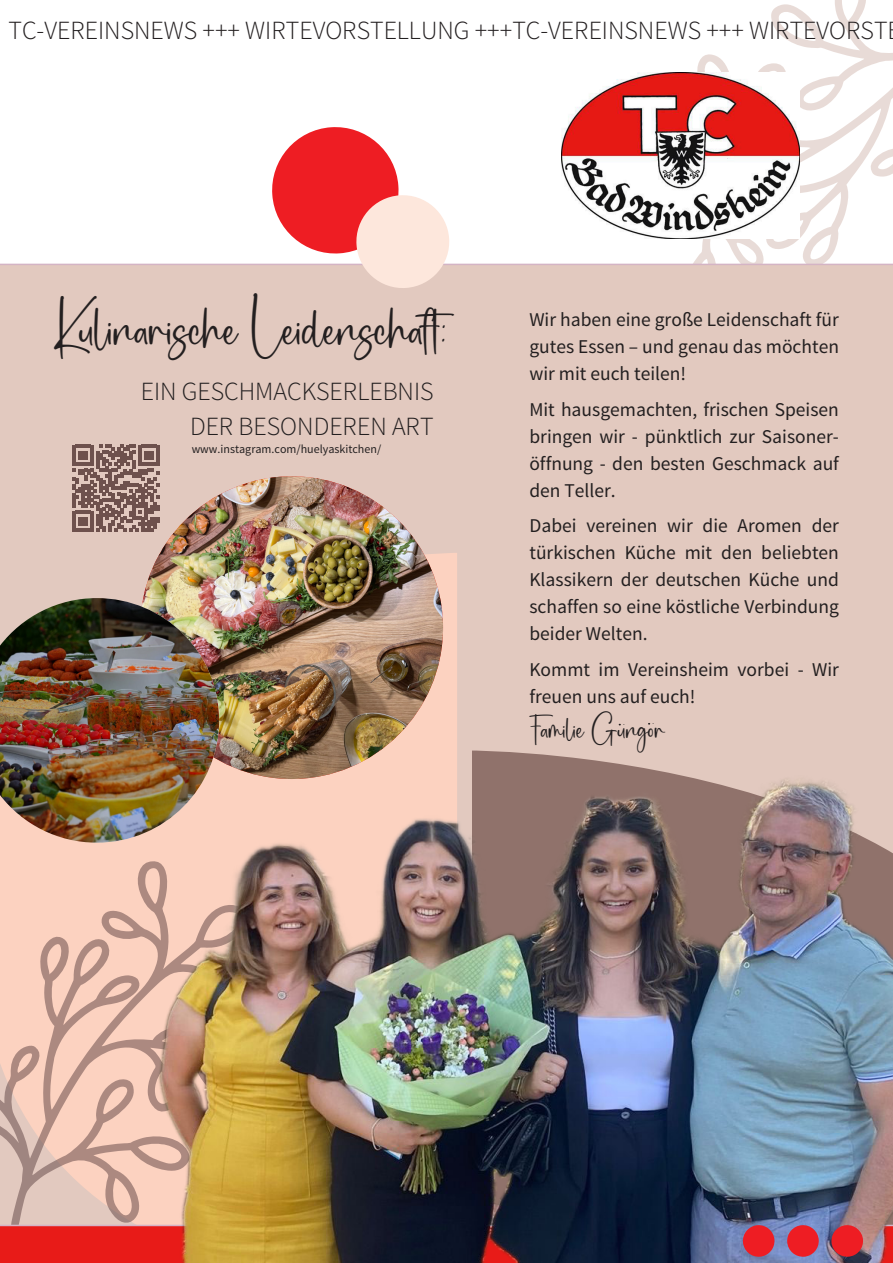
<style>
.page{position:relative;width:893px;height:1263px;background:#fff}
.page>*{position:absolute;margin:0;border:0;box-sizing:border-box;transform-origin:0 0}
.t1{font:36.15px "staywinter";color:#231f20}
.t2{font:300 26.1px/35px "Source Sans Pro";color:#231f20;text-align:right}
.t3{font:19.5px/27px "Source Sans Pro";color:#231f20;text-align:justify}
.t4{font:19.5px "staywinter";color:#231f20}
.t5{font:12px "Source Sans Pro";color:#231f20}
</style>
<div class="page">
<div style="left:0;top:264px;width:893px;height:470px;background:#e2c9bf"></div>
<svg style="left:0;top:553px;width:457px;height:181px;background:#ebccbe"></svg>
<img style="left:140px;top:476px;width:303px;height:303px;border-radius:151px">
<img style="left:0;top:598px;width:219px;height:218px">
<img style="left:561px;top:116px;width:11px;height:75px">
<svg style="left:270px;top:127px;width:181px;height:163px"></svg>
<img style="left:75px;top:734px;width:818px;height:490px">
<svg style="left:310px;top:1224px;width:583px;height:39px;background:#493345"></svg>
<svg style="left:648px;top:723px;width:6px;height:2px"></svg>
<svg style="left:72px;top:445px;width:87px;height:87px;background:#967a74"></svg>
<svg style="left:572px;top:72px;width:321px;height:304px"></svg>
<img style="left:0;top:816px;width:310px;height:447px">
<h2 class="t2" style="left:9px;top:13px;width:880px">TC-VEREINSNEWS +++ WIRTEVORSTELLUNG +++TC-VEREINSNEWS +++ WIRTEVORST</h2>
<h1 class="t1" style="left:54px;top:311px;width:420px">Kulinarische Leidenschaft:</h1>
<h2 class="t2" style="left:141px;top:374px;width:294px">EIN GESCHMACKSERLEBNIS<br>DER BESONDEREN ART</h2>
<p class="t5" style="left:192px;top:442px;width:191px">www.instagram.com/huelyaskitchen/</p>
<p class="t3" style="left:529px;top:306px;width:311px">Wir haben eine große Leidenschaft für gutes Essen – und genau das möchten wir mit euch teilen!</p>
<p class="t3" style="left:529px;top:396px;width:311px">Mit hausgemachten, frischen Speisen bringen wir - pünktlich zur Saisoner&shy;öffnung - den besten Geschmack auf den Teller.</p>
<p class="t3" style="left:529px;top:513px;width:311px">Dabei vereinen wir die Aromen der türkischen Küche mit den beliebten Klassikern der deutschen Küche und schaffen so eine köstliche Verbindung beider Welten.</p>
<p class="t3" style="left:529px;top:656px;width:311px">Kommt im Vereinsheim vorbei - Wir freuen uns auf euch!</p>
<p class="t4" style="left:529px;top:720px;width:137px">Familie Gungor</p>
</div>
